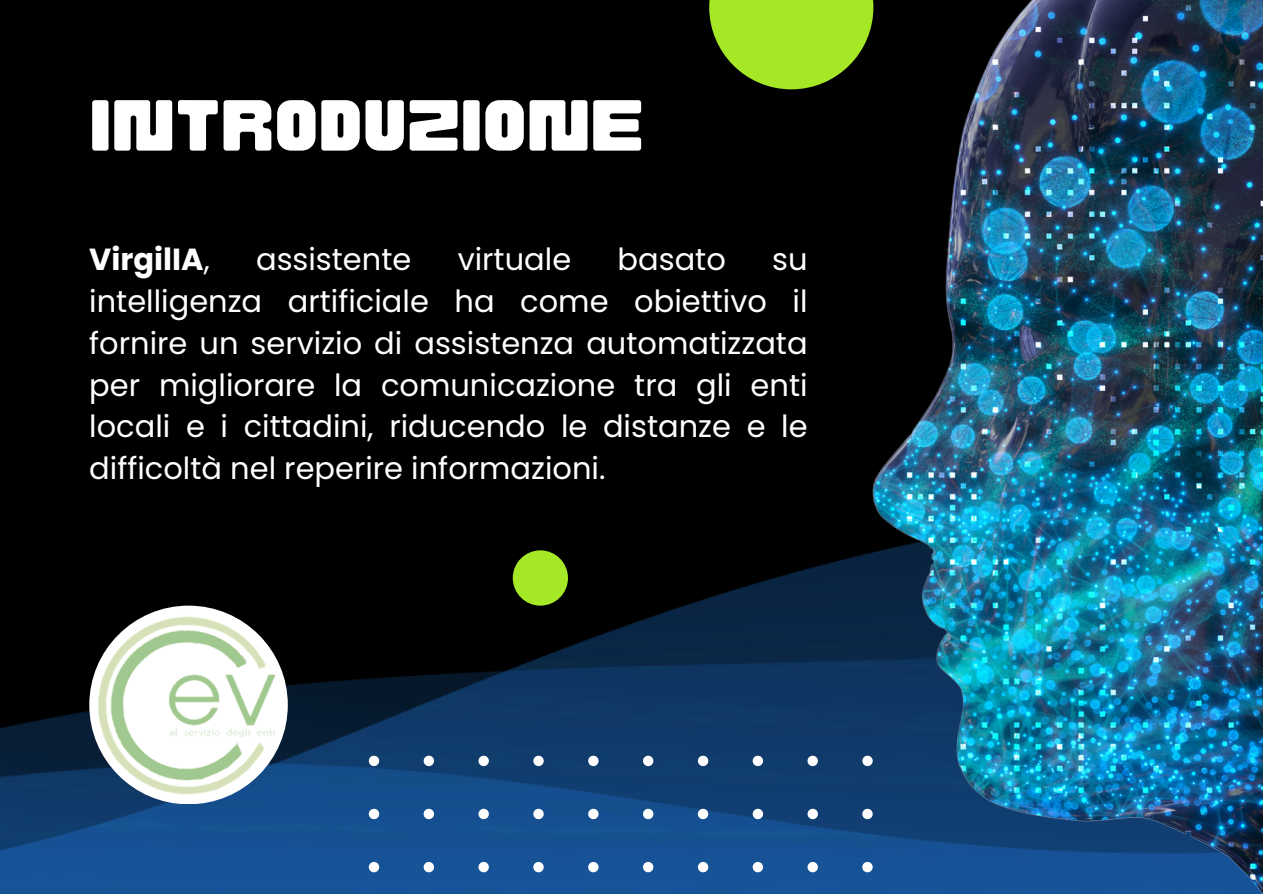
<style>
.page{position:relative;width:1263px;height:894px;background:#fff}
.page>*{position:absolute;margin:0;border:0;box-sizing:border-box;transform-origin:0 0}
.t1{font:700 63px "Cosmic Octo";color:#fff}
.t2{font:30.45px/41.8px "Poppins";color:#fff;text-align:justify}
.t3{font:700 30.45px "Poppins";color:#fff}
.s1{font-weight:400}
</style>
<div class="page">
<div style="left:0;top:0;width:1263px;height:893px;background:#000"></div>
<img style="left:0;top:551px;width:824px;height:342px">
<img style="left:824px;top:0;width:439px;height:893px">
<div style="left:89px;top:605px;width:199px;height:199px;background:#fff;border-radius:50%"></div>
<img style="left:97px;top:614px;width:183px;height:180px">
<svg style="left:369px;top:755px;width:504px;height:138px;background:#1c518c"></svg>
<svg style="left:709px;top:0;width:164px;height:89px;fill:#a5e926"></svg>
<div style="left:513px;top:550px;width:55px;height:55px;background:#a5e926;border-radius:50%"></div>
<p class="t1" style="left:89px;top:87px;width:556px">INTRODUZIONE</p>
<p class="t3" style="left:89px;top:238px;width:122px">VirgilIA<span class="s1">,</span></p>
<p class="t2" style="left:256px;top:238px;width:157px">assistente</p>
<p class="t2" style="left:458px;top:238px;width:115px">virtuale</p>
<p class="t2" style="left:618px;top:238px;width:110px">basato</p>
<p class="t2" style="left:89px;top:238px;width:720px;text-indent:683px">su intelligenza artificiale ha come obiettivo il fornire un servizio di assistenza automatizzata per migliorare la comunicazione tra gli enti locali e i cittadini, riducendo le distanze e le difficoltà nel reperire informazioni.</p>
</div>
